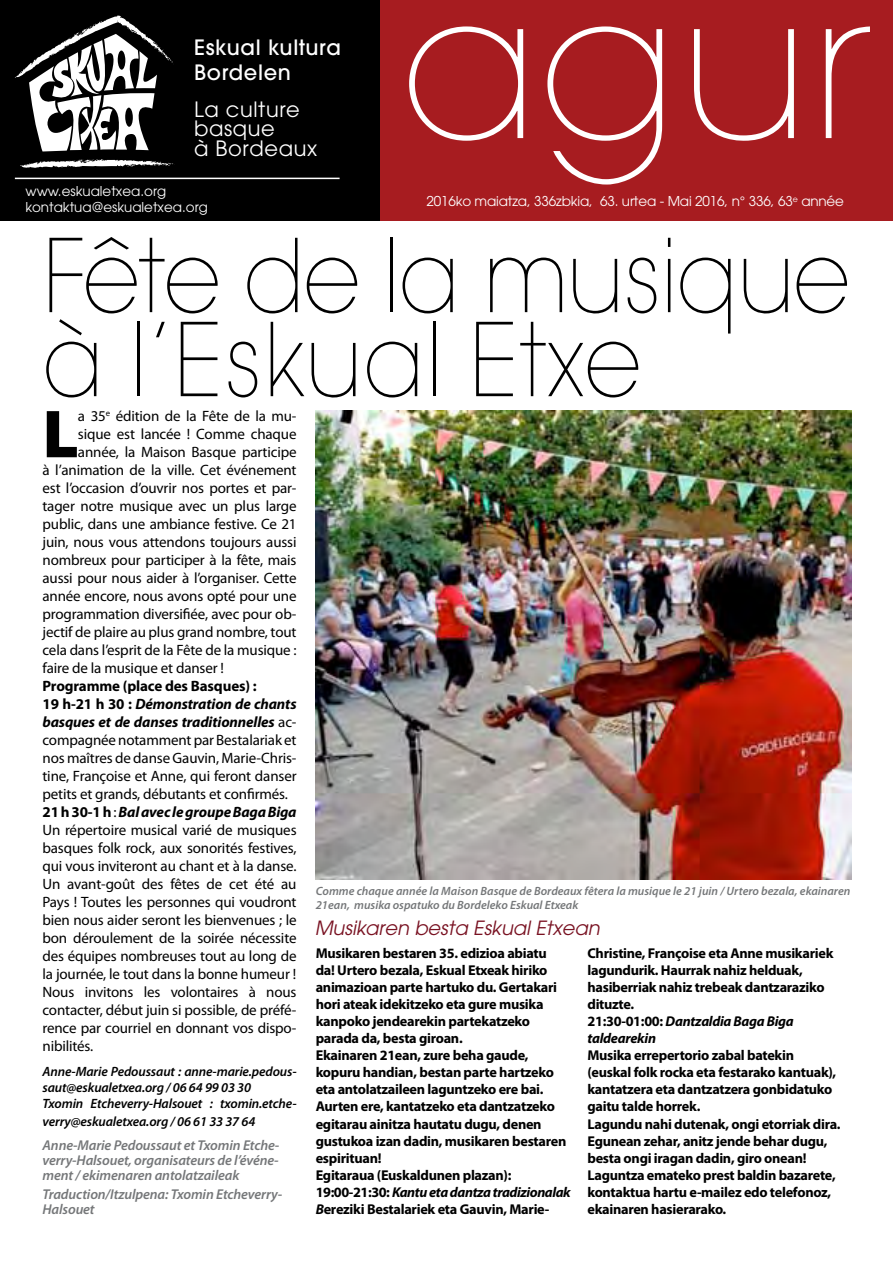
<style>
.page{position:relative;width:893px;height:1263px;background:#fff}
.page>*{position:absolute;margin:0;border:0;box-sizing:border-box;transform-origin:0 0}
.t1{font:200 205.5px "ITC Avant Garde Pro";color:#fff}
.t2{font:200 100.5px/84px "ITC Avant Garde Pro";letter-spacing:-.01em;color:#000;scale:.9 1}
.t3{font:900 68.4px "Myriad Pro";color:#000}
.t4{font:21px/19.5px "ITC Avant Garde Pro";letter-spacing:.03em;color:#fff}
.t5{font:500 21px/25.2px "ITC Avant Garde Pro";letter-spacing:.03em;color:#fff}
.t6{font:italic 19.5px "ITC Avant Garde Pro";color:#791222}
.t7{font:15px/18px "Myriad Pro";letter-spacing:-.01em;color:#000}
.t8{font:700 14.25px/17.1px "Myriad Pro";letter-spacing:-.02em;color:#000}
.t9{font:italic 600 14.25px/15px "Myriad Pro";letter-spacing:-.01em;color:#757779;text-align:justify}
.t10{font:italic 600 13.5px/16.2px "Myriad Pro";letter-spacing:-.01em;color:#000}
.t11{font:13.5px/16.2px "ITC Avant Garde Pro";letter-spacing:-.01em;color:#fff}
.t12{font:italic 600 12px/14.4px "Myriad Pro";color:#757779}
.s1{font-weight:700}
.s2{font-weight:700;font-style:italic}
.s3{font-style:italic}
</style>
<div class="page">
<div style="left:372px;top:0;width:521px;height:221px;background:#a71c20"></div>
<div style="left:0;top:0;width:379px;height:221px;background:#000"></div>
<svg style="left:15px;top:16px;width:158px;height:135px"></svg>
<svg style="left:20px;top:159px;width:155px;height:9px"></svg>
<hr style="left:15px;top:178px;width:325px;height:1px;background:#fff">
<img style="left:316px;top:410px;width:535px;height:470px">
<h1 class="t1" style="left:401px;top:-67px;width:473px">agur</h1>
<h3 class="t5" style="left:194px;top:34px;width:148px">Eskual kultura<br>Bordelen</h3>
<h3 class="t4" style="left:194px;top:99px;width:125px">La culture basque<br>à Bordeaux</h3>
<p class="t11" style="left:26px;top:182px;width:184px">www.eskualetxea.org kontaktua@eskualetxea.org</p>
<h2 class="t2" style="left:43px;top:234px;width:898px">Fête de la musique à l’Eskual Etxe</h2>
<h3 class="t3" style="left:43px;top:388px;width:38px">L</h3>
<p class="t7" style="left:78px;top:407px;width:220px">a 35<sup>e</sup> édition de la Fête de la mu-</p>
<p class="t11" style="left:427px;top:193px;width:419px">2016ko maiatza, 336zbkia, 63. urtea - Mai 2016, n° 336, 63<sup>e</sup> année</p>
<p class="t7" style="left:78px;top:425px;width:220px">sique est lancée ! Comme chaque</p>
<p class="t7" style="left:78px;top:443px;width:220px">année, la Maison Basque participe</p>
<p class="t7" style="left:43px;top:461px;width:256px">à l’animation de la ville. Cet événement</p>
<p class="t7" style="left:43px;top:479px;width:256px">est l’occasion d’ouvrir nos portes et par-</p>
<p class="t7" style="left:43px;top:497px;width:256px">tager notre musique avec un plus large</p>
<p class="t7" style="left:43px;top:515px;width:256px">public, dans une ambiance festive. Ce 21</p>
<p class="t7" style="left:43px;top:533px;width:256px">juin, nous vous attendons toujours aussi</p>
<p class="t7" style="left:43px;top:551px;width:256px">nombreux pour participer à la fête, mais</p>
<p class="t7" style="left:43px;top:569px;width:256px">aussi pour nous aider à l’organiser. Cette</p>
<p class="t7" style="left:43px;top:587px;width:256px">année encore, nous avons opté pour une</p>
<p class="t7" style="left:43px;top:605px;width:256px">programmation diversifiée, avec pour ob-</p>
<p class="t7" style="left:43px;top:623px;width:256px">jectif de plaire au plus grand nombre, tout</p>
<p class="t7" style="left:43px;top:641px;width:256px">cela dans l’esprit de la Fête de la musique :</p>
<p class="t7" style="left:43px;top:659px;width:183px">faire de la musique et danser !</p>
<p class="t7" style="left:43px;top:677px;width:256px"><span class="s1">Programme (place des Basques) :<br>19 h-21 h 30 :</span> <span class="s2">Démonstration de chants basques et de danses traditionnelles</span> ac&shy;compagnée notamment par Bestalariak et nos maîtres de danse Gauvin, Marie-Chris&shy;tine, Françoise et Anne, qui feront danser petits et grands, débutants et confirmés.<br><span class="s1">21 h 30-1 h</span> : <span class="s2">Bal avec le groupe Baga Biga </span>Un répertoire musical varié de musiques basques folk rock, aux sonorités festives, qui vous inviteront au chant et à la danse.<br>Un avant-goût des fêtes de cet été au Pays ! Toutes les personnes qui voudront bien nous aider seront les bienvenues ; le bon déroulement de la soirée nécessite des équipes nombreuses tout au long de la journée, le tout dans la bonne humeur !<br>Nous invitons les volontaires à nous contacter, début juin si possible, de préfé&shy;rence par courriel en donnant vos dispo&shy;nibilités.</p>
<p class="t10" style="left:43px;top:1063px;width:256px">Anne-Marie Pedoussaut : anne-marie.pedous&shy;saut@eskualetxea.org / 06 64 99 03 30<br>Txomin Etcheverry-Halsouet : txomin.etche-</p>
<p class="t10" style="left:43px;top:1113px;width:214px">verry@eskualetxea.org / 06 61 33 37 64</p>
<p class="t9" style="left:43px;top:1137px;width:238px">Anne-Marie Pedoussaut et Txomin Etche&shy;verry-Halsouet, organisateurs de l’événe&shy;ment / ekimenaren antolatzaileak</p>
<p class="t9" style="left:43px;top:1186px;width:241px">Traduction/Itzulpena: Txomin Etcheverry-<br>Halsouet</p>
<p class="t12" style="left:316px;top:883px;width:536px">Comme chaque année la Maison Basque de Bordeaux fêtera la musique le 21 juin / Urtero bezala, ekainaren<br>21ean, musika ospatuko du Bordeleko Eskual Etxeak</p>
<h3 class="t6" style="left:315px;top:916px;width:287px">Musikaren besta Eskual Etxean</h3>
<p class="t8" style="left:316px;top:944px;width:257px">Musikaren bestaren 35. edizioa abiatu<br>da! Urtero bezala, Eskual Etxeak hiriko animazioan parte hartuko du. Gertakari hori ateak idekitzeko eta gure musika kanpoko jendearekin partekatzeko parada da, besta giroan.<br>Ekainaren 21ean, zure beha gaude, kopuru handian, bestan parte hartzeko eta antolatzaileen laguntzeko ere bai.<br>Aurten ere, kantatzeko eta dantzatzeko egitarau ainitza hautatu dugu, denen gustukoa izan dadin, musikaren bestaren espirituan!<br>Egitaraua (Euskaldunen plazan):<br>19:00-21:30: <span class="s3">Kantu eta dantza tradizionalak B</span>ereziki Bestalariek eta Gauvin, Marie-</p>
<p class="t8" style="left:587px;top:944px;width:247px">Christine, Françoise eta Anne musikariek lagundurik. Haurrak nahiz helduak, hasiberriak nahiz trebeak dantzaraziko dituzte.<br>21:30-01:00: <span class="s3">Dantzaldia Baga Biga taldearekin</span></p>
<p class="t8" style="left:587px;top:1046px;width:255px">Musika errepertorio zabal batekin (euskal folk rocka eta festarako kantuak), kantatzera eta dantzatzera gonbidatuko gaitu talde horrek.<br>Lagundu nahi dutenak, ongi etorriak dira.<br>Egunean zehar, anitz jende behar dugu, besta ongi iragan dadin, giro onean!<br>Laguntza emateko prest baldin bazarete, kontaktua hartu e-mailez edo telefonoz, ekainaren hasierarako.</p>
</div>
